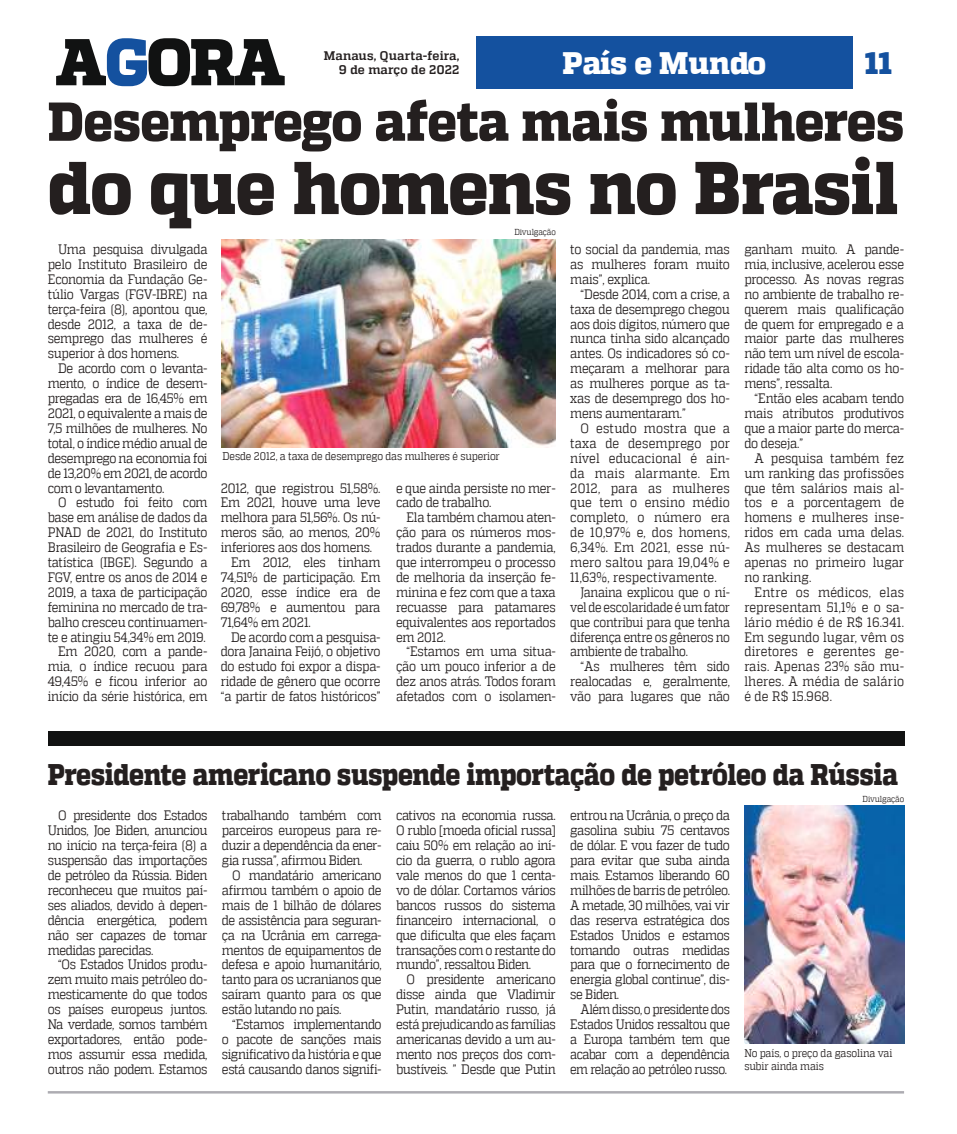
<style>
.page{position:relative;width:957px;height:1134px;background:#fff}
.page>*{position:absolute;margin:0;border:0;box-sizing:border-box;transform-origin:0 0}
.t1{font:800 74.5px "MW Quadon";letter-spacing:-.015em;color:#241f1f;scale:.92 1}
.t2{font:800 54.62px "MW Quadon";letter-spacing:-.015em;color:#241f1f;scale:.92 1}
.t3{font:800 31px "MW Quadon";color:#fff}
.t4{font:800 31px "MW Quadon";color:#14519f}
.t5{font:800 29.75px "MW Quadon";letter-spacing:-.015em;color:#241f1f;scale:.86 1}
.t6{font:13.62px/14.9px "MW Quadon";letter-spacing:-.025em;color:#241f1f;text-align:justify;scale:.88 1}
.t7{font:13.62px/14.9px "MW Quadon";letter-spacing:-.025em;color:#241f1f;text-align:right;scale:.87 1}
.t8{font:13.62px "MW Quadon";letter-spacing:.01em;color:#241f1f;scale:.88 1}
.t9{font:13.62px "MW Quadon";letter-spacing:-.025em;color:#241f1f;scale:.85 1}
.t10{font:13.62px/14.9px "MW Quadon";letter-spacing:-.025em;color:#241f1f;text-align:justify;scale:.86 1}
.t11{font:13.62px "MW Quadon";letter-spacing:.005em;color:#241f1f;scale:.88 1}
.t12{font:13.62px "MW Quadon";letter-spacing:.015em;color:#241f1f;scale:.88 1}
.t13{font:13.62px "MW Quadon";letter-spacing:.02em;color:#241f1f;scale:.88 1}
.t14{font:700 12.38px/14.9px "MW Quadon";letter-spacing:.01em;color:#241f1f;text-align:right}
.t15{font:11.12px/13.4px "MW Quadon";letter-spacing:-.01em;color:#241f1f;scale:.88 1}
.t16{font:8.75px "MW Quadon";letter-spacing:-.015em;color:#241f1f;scale:.88 1}
</style>
<div class="page">
<div style="left:48px;top:731px;width:856px;height:15px;background:#111212"></div>
<img style="left:222px;top:239px;width:334px;height:209px">
<img style="left:744px;top:805px;width:160px;height:239px">
<div style="left:476px;top:36px;width:376px;height:53px;background:#14519f"></div>
<svg style="left:56px;top:38px;width:229px;height:48px"></svg>
<hr style="left:48px;top:1091px;width:856px;height:2px;background:#adacb2">
<p class="t14" style="left:324px;top:48px;width:137px">Manaus, Quarta-feira,<br>9 de março de 2022</p>
<h3 class="t3" style="left:562px;top:45px;width:205px">País e Mundo</h3>
<h3 class="t4" style="left:865px;top:45px;width:29px">11</h3>
<h2 class="t2" style="left:48px;top:89px;width:932px">Desemprego afeta mais mulheres</h2>
<h1 class="t1" style="left:48px;top:144px;width:926px">do que homens no Brasil</h1>
<p class="t16" style="left:514px;top:227px;width:49px">Divulgação</p>
<p class="t6" style="left:48px;top:242px;width:183px;text-indent:10px">Uma pesquisa divulgada pelo Instituto Brasileiro de Economia da Fundação Ge&shy;túlio Vargas (FGV-IBRE) na terça-feira (8), apontou que, desde 2012, a taxa de de&shy;semprego das mulheres é superior à dos homens.</p>
<p class="t6" style="left:48px;top:361px;width:183px;text-indent:10px">De acordo com o levanta&shy;mento, o índice de desem&shy;pregadas era de 16,45% em 2021, o equivalente a mais de 7,5 milhões de mulheres. No total, o índice médio anual de desemprego na economia foi de 13,20% em 2021, de acordo com o levantamento.</p>
<p class="t7" style="left:48px;top:495px;width:185px">O estudo foi feito com base em análise de dados da<br>PNAD de 2021, do Instituto<br>Brasileiro de Geografia e Es&shy;tatística (IBGE). Segundo a<br>FGV, entre os anos de 2014 e<br>2019, a taxa de participação feminina no mercado de tra&shy;balho cresceu continuamen&shy;te e atingiu 54,34% em 2019.<br>Em 2020, com a pande&shy;mia, o índice recuou para<br>49,45% e ficou inferior ao início da série histórica, em</p>
<p class="t15" style="left:222px;top:449px;width:317px">Desde 2012, a taxa de desemprego das mulheres é superior</p>
<p class="t6" style="left:221px;top:480px;width:183px">2012, que registrou 51,58%.</p>
<p class="t6" style="left:221px;top:495px;width:183px">Em 2021, houve uma leve</p>
<p class="t6" style="left:221px;top:510px;width:183px">melhora para 51,56%. Os nú-</p>
<p class="t6" style="left:221px;top:525px;width:183px">meros são, ao menos, 20%</p>
<p class="t6" style="left:221px;top:540px;width:174px">inferiores aos dos homens.</p>
<p class="t6" style="left:231px;top:555px;width:171px">Em 2012, eles tinham</p>
<p class="t6" style="left:221px;top:570px;width:183px">74,51% de participação. Em</p>
<p class="t6" style="left:221px;top:584px;width:183px">2020, esse índice era de</p>
<p class="t6" style="left:221px;top:599px;width:183px">69,78% e aumentou para</p>
<p class="t6" style="left:221px;top:614px;width:104px">71,64% em 2021.</p>
<p class="t6" style="left:231px;top:629px;width:171px">De acordo com a pesquisa-</p>
<p class="t6" style="left:221px;top:644px;width:183px">dora Janaina Feijó, o objetivo</p>
<p class="t6" style="left:221px;top:659px;width:183px">do estudo foi expor a dispa-</p>
<p class="t6" style="left:221px;top:674px;width:183px">ridade de gênero que ocorre</p>
<p class="t6" style="left:221px;top:689px;width:183px">“a partir de fatos históricos”</p>
<p class="t6" style="left:396px;top:480px;width:183px">e que ainda persiste no mer&shy;cado de trabalho.</p>
<p class="t6" style="left:396px;top:510px;width:183px;text-indent:10px">Ela também chamou aten&shy;ção para os números mos&shy;trados durante a pandemia, que interrompeu o processo de melhoria da inserção fe&shy;minina e fez com que a taxa recuasse para patamares equivalentes aos reportados em 2012.</p>
<p class="t6" style="left:396px;top:644px;width:183px;text-indent:10px">“Estamos em uma situa&shy;ção um pouco inferior a de dez anos atrás. Todos foram afetados com o isolamen-</p>
<p class="t6" style="left:570px;top:242px;width:183px">to social da pandemia, mas as mulheres foram muito mais”, explica.</p>
<p class="t6" style="left:570px;top:286px;width:183px;text-indent:10px">“Desde 2014, com a crise, a taxa de desemprego chegou aos dois dígitos, número que nunca tinha sido alcançado antes. Os indicadores só co&shy;meçaram a melhorar para as mulheres porque as ta&shy;xas de desemprego dos ho&shy;mens aumentaram.”</p>
<p class="t12" style="left:580px;top:420px;width:171px">O estudo mostra que a</p>
<p class="t8" style="left:570px;top:435px;width:183px">taxa de desemprego por</p>
<p class="t8" style="left:570px;top:450px;width:183px">nível educacional é ain-</p>
<p class="t8" style="left:570px;top:465px;width:183px">da mais alarmante. Em</p>
<p class="t12" style="left:570px;top:480px;width:183px">2012, para as mulheres</p>
<p class="t8" style="left:570px;top:495px;width:183px">que tem o ensino médio</p>
<p class="t11" style="left:570px;top:510px;width:183px">completo, o número era</p>
<p class="t8" style="left:570px;top:525px;width:183px">de 10,97% e, dos homens,</p>
<p class="t13" style="left:570px;top:540px;width:183px">6,34%. Em 2021, esse nú-</p>
<p class="t11" style="left:570px;top:554px;width:183px">mero saltou para 19,04% e</p>
<p class="t8" style="left:570px;top:569px;width:168px">11,63%, respectivamente.</p>
<p class="t9" style="left:580px;top:584px;width:177px">Janaina explicou que o ní-</p>
<p class="t9" style="left:570px;top:599px;width:189px">vel de escolaridade é um fator</p>
<p class="t9" style="left:570px;top:614px;width:189px">que contribui para que tenha</p>
<p class="t9" style="left:570px;top:629px;width:189px">diferença entre os gêneros no</p>
<p class="t9" style="left:570px;top:644px;width:140px">ambiente de trabalho.</p>
<p class="t6" style="left:580px;top:659px;width:171px">“As mulheres têm sido</p>
<p class="t6" style="left:570px;top:674px;width:183px">realocadas e, geralmente,</p>
<p class="t6" style="left:570px;top:689px;width:183px">vão para lugares que não</p>
<p class="t6" style="left:744px;top:242px;width:183px">ganham muito. A pande&shy;mia, inclusive, acelerou esse processo. As novas regras no ambiente de trabalho re&shy;querem mais qualificação de quem for empregado e a maior parte das mulheres não tem um nível de escola&shy;ridade tão alta como os ho&shy;mens”, ressalta.</p>
<p class="t6" style="left:744px;top:391px;width:183px;text-indent:10px">“Então eles acabam tendo mais atributos produtivos que a maior parte do merca&shy;do deseja.”</p>
<p class="t6" style="left:744px;top:450px;width:183px;text-indent:10px">A pesquisa também fez um ranking das profissões que têm salários mais al&shy;tos e a porcentagem de homens e mulheres inse&shy;ridos em cada uma delas.<br>As mulheres se destacam apenas no primeiro lugar no ranking.</p>
<p class="t6" style="left:744px;top:585px;width:183px;text-indent:10px">Entre os médicos, elas representam 51,1% e o sa&shy;lário médio é de R$ 16.341.<br>Em segundo lugar, vêm os diretores e gerentes ge&shy;rais. Apenas 23% são mu&shy;lheres. A média de salário é de R$ 15.968.</p>
<h3 class="t5" style="left:48px;top:757px;width:990px">Presidente americano suspende importação de petróleo da Rússia</h3>
<p class="t6" style="left:48px;top:808px;width:183px;text-indent:10px">O presidente dos Estados Unidos, Joe Biden, anunciou no início na terça-feira (8) a suspensão das importações de petróleo da Rússia. Biden reconheceu que muitos paí&shy;ses aliados, devido à depen&shy;dência energética, podem não ser capazes de tomar medidas parecidas.</p>
<p class="t6" style="left:48px;top:957px;width:183px;text-indent:10px">“Os Estados Unidos produ&shy;zem muito mais petróleo do&shy;mesticamente do que todos os países europeus juntos.<br>Na verdade, somos também exportadores, então pode&shy;mos assumir essa medida, outros não podem. Estamos</p>
<p class="t6" style="left:222px;top:808px;width:183px">trabalhando também com parceiros europeus para re&shy;duzir a dependência da ener&shy;gia russa”, afirmou Biden.</p>
<p class="t6" style="left:222px;top:868px;width:183px;text-indent:10px">O mandatário americano afirmou também o apoio de mais de 1 bilhão de dólares de assistência para seguran&shy;ça na Ucrânia em carrega&shy;mentos de equipamentos de defesa e apoio humanitário, tanto para os ucranianos que saíram quanto para os que estão lutando no país.</p>
<p class="t6" style="left:222px;top:1017px;width:183px;text-indent:10px">“Estamos implementando o pacote de sanções mais significativo da história e que está causando danos signifi-</p>
<p class="t6" style="left:396px;top:808px;width:183px">cativos na economia russa.<br>O rublo [moeda oficial russa] caiu 50% em relação ao iní&shy;cio da guerra, o rublo agora vale menos do que 1 centa&shy;vo de dólar. Cortamos vários bancos russos do sistema financeiro internacional, o que dificulta que eles façam transações com o restante do mundo”, ressaltou Biden.</p>
<p class="t6" style="left:396px;top:972px;width:183px;text-indent:10px">O presidente americano disse ainda que Vladimir Putin, mandatário russo, já está prejudicando as famílias americanas devido a um au&shy;mento nos preços dos com&shy;bustíveis. ” Desde que Putin</p>
<p class="t6" style="left:570px;top:808px;width:183px">entrou na Ucrânia, o preço da gasolina subiu 75 centavos de dólar. E vou fazer de tudo para evitar que suba ainda mais. Estamos liberando 60 milhões de barris de petróleo.<br>A metade, 30 milhões, vai vir das reserva estratégica dos Estados Unidos e estamos tomando outras medidas para que o fornecimento de energia global continue”, dis&shy;se Biden.</p>
<p class="t10" style="left:570px;top:1002px;width:187px;text-indent:10px">Além disso, o presidente dos Estados Unidos ressaltou que a Europa também tem que acabar com a dependência em relação ao petróleo russo.</p>
<p class="t16" style="left:862px;top:793px;width:49px">Divulgação</p>
<p class="t15" style="left:744px;top:1046px;width:170px">No país, o preço da gasolina vai subir ainda mais</p>
</div>
